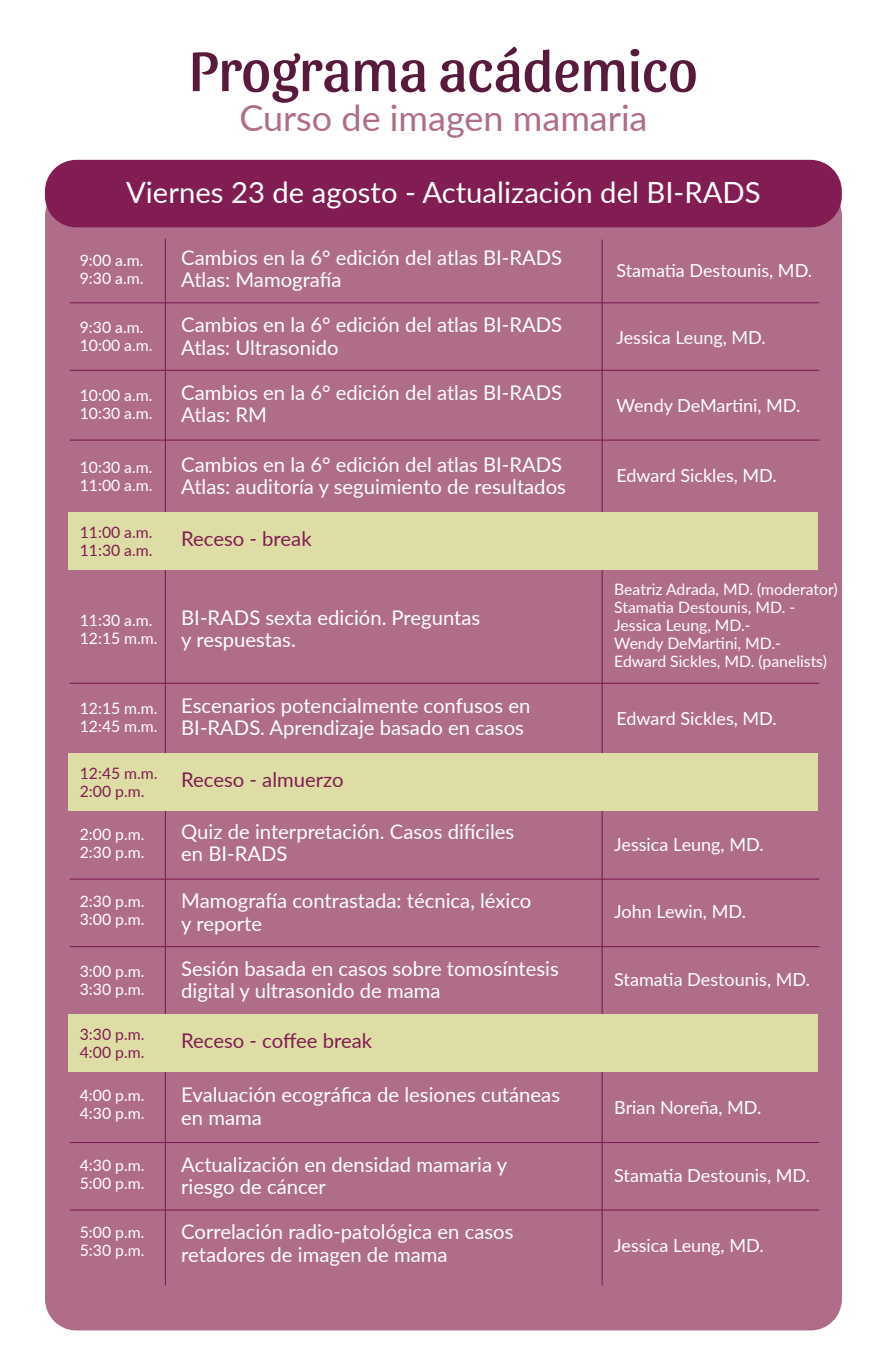
<style>
.page{position:relative;width:887px;height:1372px;background:#fff}
.page>*{position:absolute;margin:0;border:0;box-sizing:border-box;transform-origin:0 0}
.t1{font:58.5px "Sansita";color:#571a3c}
.t2{font:36px "Lato";color:#af6d8a}
.t3{font:29.25px "Lato";color:#fff}
.t4{font:20.25px/22.5px "Lato";color:#fff}
.t5{font:20.25px "Lato";color:#811d52}
.t6{font:18px "Lato";color:#fff}
.t7{font:15.75px/18px "Lato";color:#fff}
.t8{font:15.75px/18px "Lato";color:#811d52}
</style>
<div class="page">
<div style="left:45px;top:185px;width:797px;height:1145px;background:#af6d8a;border-radius:31px"></div>
<div style="left:45px;top:160px;width:796px;height:67px;background:#811d52;border-radius:31px"></div>
<hr style="left:165px;top:239px;width:1px;height:1046px;background:#811d52">
<hr style="left:601px;top:239px;width:1px;height:1046px;background:#811d52">
<hr style="left:70px;top:302px;width:749px;height:1px;background:#811d52">
<hr style="left:70px;top:370px;width:749px;height:1px;background:#811d52">
<hr style="left:70px;top:439px;width:749px;height:1px;background:#811d52">
<hr style="left:70px;top:682px;width:749px;height:1px;background:#811d52">
<hr style="left:70px;top:878px;width:749px;height:1px;background:#811d52">
<hr style="left:70px;top:946px;width:749px;height:1px;background:#811d52">
<hr style="left:70px;top:1141px;width:749px;height:1px;background:#811d52">
<hr style="left:70px;top:1209px;width:749px;height:1px;background:#811d52">
<div style="left:69px;top:512px;width:749px;height:57px;background:#dddda5"></div>
<div style="left:69px;top:753px;width:749px;height:57px;background:#dddda5"></div>
<div style="left:69px;top:1014px;width:749px;height:57px;background:#dddda5"></div>
<h1 class="t1" style="left:189px;top:29px;width:510px">Programa acádemico</h1>
<h2 class="t2" style="left:239px;top:92px;width:409px">Curso de imagen mamaria</h2>
<h3 class="t3" style="left:126px;top:171px;width:636px">Viernes 23 de agosto - Actualización del BI-RADS</h3>
<p class="t7" style="left:80px;top:250px;width:65px">9:00 a.m.<br>9:30 a.m.</p>
<p class="t4" style="left:181px;top:245px;width:382px">Cambios en la 6° edición del atlas BI-RADS<br>Atlas: Mamografía</p>
<p class="t7" style="left:80px;top:318px;width:74px">9:30 a.m.<br>10:00 a.m.</p>
<p class="t4" style="left:181px;top:312px;width:382px">Cambios en la 6° edición del atlas BI-RADS<br>Atlas: Ultrasonido</p>
<p class="t7" style="left:80px;top:385px;width:74px">10:00 a.m.<br>10:30 a.m.</p>
<p class="t4" style="left:181px;top:380px;width:382px">Cambios en la 6° edición del atlas BI-RADS<br>Atlas: RM</p>
<p class="t6" style="left:616px;top:257px;width:197px">Stamatia Destounis, MD.</p>
<p class="t6" style="left:616px;top:325px;width:151px">Jessica Leung, MD.</p>
<p class="t6" style="left:616px;top:392px;width:185px">Wendy DeMartini, MD.</p>
<p class="t7" style="left:80px;top:457px;width:74px">10:30 a.m.<br>11:00 a.m.</p>
<p class="t4" style="left:181px;top:452px;width:386px">Cambios en la 6° edición del atlas BI-RADS<br>Atlas: auditoría y seguimiento de resultados</p>
<p class="t6" style="left:616px;top:462px;width:162px">Edward Sickles, MD.</p>
<p class="t8" style="left:80px;top:522px;width:74px">11:00 a.m.<br>11:30 a.m.</p>
<p class="t5" style="left:181px;top:524px;width:132px">Receso - break</p>
<p class="t7" style="left:80px;top:610px;width:79px">11:30 a.m.<br>12:15 m.m.</p>
<p class="t4" style="left:181px;top:605px;width:300px">BI-RADS sexta edición. Preguntas y respuestas.</p>
<p class="t7" style="left:80px;top:698px;width:79px">12:15 m.m.<br>12:45 m.m.</p>
<p class="t4" style="left:181px;top:693px;width:350px">Escenarios potencialmente confusos en<br>BI-RADS. Aprendizaje basado en casos</p>
<p class="t8" style="left:80px;top:763px;width:79px">12:45 m.m.<br>2:00 p.m.</p>
<p class="t5" style="left:181px;top:765px;width:164px">Receso - almuerzo</p>
<p class="t7" style="left:80px;top:824px;width:66px">2:00 p.m.<br>2:30 p.m.</p>
<p class="t4" style="left:181px;top:819px;width:334px">Quiz de interpretación. Casos difíciles en BI-RADS</p>
<p class="t7" style="left:614px;top:579px;width:225px">Beatriz Adrada, MD. (moderator)<br>Stamatia Destounis, MD. -<br>Jessica Leung, MD.-<br>Wendy DeMartini, MD.-<br>Edward Sickles, MD. (panelists)</p>
<p class="t6" style="left:616px;top:705px;width:162px">Edward Sickles, MD.</p>
<p class="t6" style="left:614px;top:831px;width:151px">Jessica Leung, MD.</p>
<p class="t7" style="left:80px;top:891px;width:66px">2:30 p.m.<br>3:00 p.m.</p>
<p class="t4" style="left:181px;top:888px;width:351px">Mamografía contrastada: técnica, léxico y reporte</p>
<p class="t6" style="left:614px;top:898px;width:133px">John Lewin, MD.</p>
<p class="t7" style="left:80px;top:961px;width:66px">3:00 p.m.<br>3:30 p.m.</p>
<p class="t4" style="left:181px;top:956px;width:379px">Sesión basada en casos sobre tomosíntesis digital y ultrasonido de mama</p>
<p class="t6" style="left:614px;top:966px;width:197px">Stamatia Destounis, MD.</p>
<p class="t8" style="left:80px;top:1024px;width:66px">3:30 p.m.<br>4:00 p.m.</p>
<p class="t5" style="left:181px;top:1026px;width:192px">Receso - coffee break</p>
<p class="t7" style="left:80px;top:1085px;width:66px">4:00 p.m.<br>4:30 p.m.</p>
<p class="t4" style="left:181px;top:1082px;width:380px">Evaluación ecográfica de lesiones cutáneas en mama</p>
<p class="t6" style="left:614px;top:1094px;width:149px">Brian Noreña, MD.</p>
<p class="t7" style="left:80px;top:1155px;width:66px">4:30 p.m.<br>5:00 p.m.</p>
<p class="t4" style="left:181px;top:1152px;width:327px">Actualización en densidad mamaria y riesgo de cáncer</p>
<p class="t6" style="left:614px;top:1162px;width:197px">Stamatia Destounis, MD.</p>
<p class="t7" style="left:80px;top:1222px;width:66px">5:00 p.m.<br>5:30 p.m.</p>
<p class="t4" style="left:181px;top:1219px;width:334px">Correlación radio-patológica en casos retadores de imagen de mama</p>
<p class="t6" style="left:614px;top:1231px;width:151px">Jessica Leung, MD.</p>
</div>
